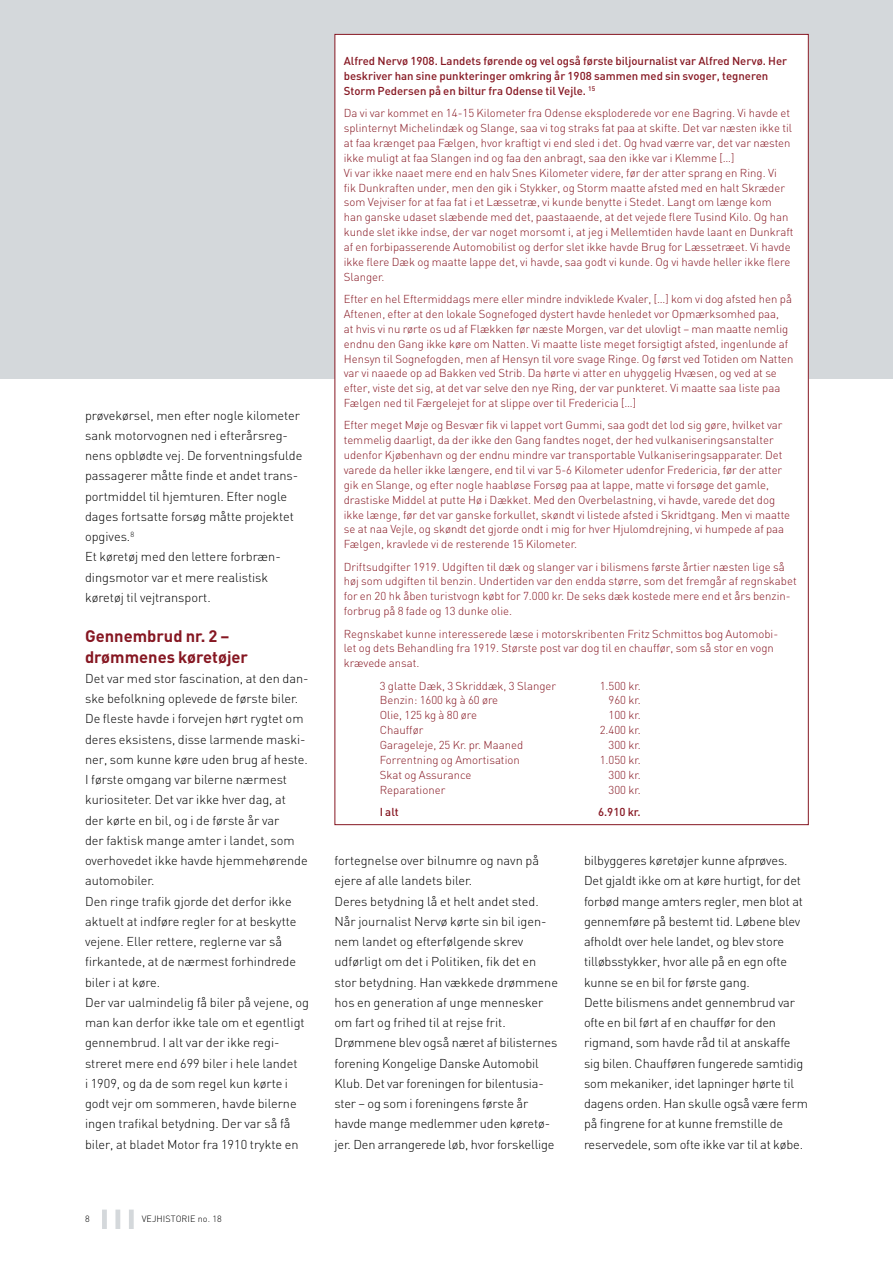
<style>
.page{position:relative;width:893px;height:1263px;background:#fff}
.page>*{position:absolute;margin:0;border:0;box-sizing:border-box;transform-origin:0 0}
.t1{font:700 16.5px/20.2px "DIN";color:#861722}
.t2{font:300 12.75px/20.2px "DIN";color:#000}
.t3{font:300 11.4px/14.9px "DIN";color:#861722}
.t4{font:500 11.4px/14.9px "DIN";color:#861722}
.t5{font:300 9px "DIN";letter-spacing:.01em;color:#000}
</style>
<div class="page">
<div style="left:0;top:0;width:893px;height:378px;background:#d4d8db"></div>
<div style="left:102px;top:1209px;width:5px;height:20px;background:#d4d8db"></div>
<div style="left:129px;top:1209px;width:5px;height:20px;background:#d4d8db"></div>
<div style="left:115px;top:1209px;width:5px;height:20px;background:#d4d8db"></div>
<div style="left:335px;top:34px;width:473px;height:791px;background:#fff"></div>
<p class="t2" style="left:85px;top:405px;width:219px">prøvekørsel, men efter nogle kilometer sank motorvognen ned i efterårsreg&shy;nens opblødte vej. De forventningsfulde passagerer måtte finde et andet trans&shy;portmiddel til hjemturen. Efter nogle dages fortsatte forsøg måtte projektet opgives.<sup>8<br></sup>Et køretøj med den lettere forbræn&shy;dingsmotor var et mere realistisk køretøj til vejtransport.</p>
<h1 class="t1" style="left:85px;top:626px;width:165px">Gennembrud nr. 2 – drømmenes køretøjer</h1>
<p class="t2" style="left:85px;top:668px;width:225px">Det var med stor fascination, at den dan&shy;ske befolkning oplevede de første biler.<br>De fleste havde i forvejen hørt rygtet om deres eksistens, disse larmende maski&shy;ner, som kunne køre uden brug af heste.<br>I første omgang var bilerne nærmest kuriositeter. Det var ikke hver dag, at<br>der kørte en bil, og i de første år var<br>der faktisk mange amter i landet, som overhovedet ikke havde hjemmehørende automobiler.<br>Den ringe trafik gjorde det derfor ikke aktuelt at indføre regler for at beskytte vejene. Eller rettere, reglerne var så firkantede, at de nærmest forhindrede biler i at køre.<br>Der var ualmindelig få biler på vejene, og man kan derfor ikke tale om et egentligt gennembrud. I alt var der ikke regi&shy;streret mere end 699 biler i hele landet<br>i 1909, og da de som regel kun kørte i godt vejr om sommeren, havde bilerne ingen trafikal betydning. Der var så få biler, at bladet Motor fra 1910 trykte en</p>
<p class="t5" style="left:85px;top:1213px;width:6px">8</p>
<p class="t5" style="left:142px;top:1213px;width:81px">VEJHISTORIE no. 18</p>
<p class="t4" style="left:344px;top:53px;width:445px">Alfred Nervø 1908. Landets førende og vel også første biljournalist var Alfred Nervø. Her beskriver han sine punkteringer omkring år 1908 sammen med sin svoger, tegneren<br>Storm Pedersen på en biltur fra Odense til Vejle. <sup>15</sup></p>
<p class="t3" style="left:344px;top:106px;width:451px">Da vi var kommet en 14-15 Kilometer fra Odense eksploderede vor ene Bagring. Vi havde et splinternyt Michelindæk og Slange, saa vi tog straks fat paa at skifte. Det var næsten ikke til at faa krænget paa Fælgen, hvor kraftigt vi end sled i det. Og hvad værre var, det var næsten ikke muligt at faa Slangen ind og faa den anbragt, saa den ikke var i Klemme […]<br>Vi var ikke naaet mere end en halv Snes Kilometer videre, før der atter sprang en Ring. Vi<br>fik Dunkraften under, men den gik i Stykker, og Storm maatte afsted med en halt Skræder som Vejviser for at faa fat i et Læssetræ, vi kunde benytte i Stedet. Langt om længe kom<br>han ganske udaset slæbende med det, paastaaende, at det vejede flere Tusind Kilo. Og han kunde slet ikke indse, der var noget morsomt i, at jeg i Mellemtiden havde laant en Dunkraft af en forbipasserende Automobilist og derfor slet ikke havde Brug for Læssetræet. Vi havde ikke flere Dæk og maatte lappe det, vi havde, saa godt vi kunde. Og vi havde heller ikke flere Slanger.</p>
<p class="t3" style="left:344px;top:291px;width:451px">Efter en hel Eftermiddags mere eller mindre indviklede Kvaler, […] kom vi dog afsted hen på Aftenen, efter at den lokale Sognefoged dystert havde henledet vor Opmærksomhed paa,<br>at hvis vi nu rørte os ud af Flækken før næste Morgen, var det ulovligt – man maatte nemlig endnu den Gang ikke køre om Natten. Vi maatte liste meget forsigtigt afsted, ingenlunde af Hensyn til Sognefogden, men af Hensyn til vore svage Ringe. Og først ved Totiden om Natten var vi naaede op ad Bakken ved Strib. Da hørte vi atter en uhyggelig Hvæsen, og ved at se efter, viste det sig, at det var selve den nye Ring, der var punkteret. Vi maatte saa liste paa Fælgen ned til Færgelejet for at slippe over til Fredericia […]</p>
<p class="t3" style="left:344px;top:418px;width:448px">Efter meget Møje og Besvær fik vi lappet vort Gummi, saa godt det lod sig gøre, hvilket var temmelig daarligt, da der ikke den Gang fandtes noget, der hed vulkaniseringsanstalter udenfor Kjøbenhavn og der endnu mindre var transportable Vulkaniseringsapparater. Det varede da heller ikke længere, end til vi var 5-6 Kilometer udenfor Fredericia, før der atter gik en Slange, og efter nogle haabløse Forsøg paa at lappe, matte vi forsøge det gamle, drastiske Middel at putte Hø i Dækket. Med den Overbelastning, vi havde, varede det dog ikke længe, før det var ganske forkullet, skøndt vi listede afsted i Skridtgang. Men vi maatte se at naa Vejle, og skøndt det gjorde ondt i mig for hver Hjulomdrejning, vi humpede af paa Fælgen, kravlede vi de resterende 15 Kilometer.</p>
<p class="t3" style="left:344px;top:559px;width:454px">Driftsudgifter 1919. Udgiften til dæk og slanger var i bilismens første årtier næsten lige så høj som udgiften til benzin. Undertiden var den endda større, som det fremgår af regnskabet for en 20 hk åben turistvogn købt for 7.000 kr. De seks dæk kostede mere end et års benzin&shy;forbrug på 8 fade og 13 dunke olie.</p>
<p class="t3" style="left:344px;top:626px;width:436px">Regnskabet kunne interesserede læse i motorskribenten Fritz Schmittos bog Automobi&shy;let og dets Behandling fra 1919. Største post var dog til en chauffør, som så stor en vogn krævede ansat.</p>
<p class="t3" style="left:380px;top:678px;width:178px">3 glatte Dæk, 3 Skriddæk, 3 Slanger</p>
<p class="t3" style="left:600px;top:678px;width:43px">1.500 kr.</p>
<p class="t3" style="left:380px;top:693px;width:120px">Benzin: 1600 kg à 60 øre</p>
<p class="t3" style="left:609px;top:693px;width:34px">960 kr.</p>
<p class="t3" style="left:380px;top:708px;width:99px">Olie, 125 kg à 80 øre</p>
<p class="t3" style="left:609px;top:708px;width:34px">100 kr.</p>
<p class="t3" style="left:380px;top:722px;width:45px">Chauffør</p>
<p class="t3" style="left:600px;top:722px;width:43px">2.400 kr.</p>
<p class="t3" style="left:380px;top:737px;width:145px">Garageleje, 25 Kr. pr. Maaned</p>
<p class="t3" style="left:609px;top:737px;width:34px">300 kr.</p>
<p class="t3" style="left:380px;top:752px;width:142px">Forrentning og Amortisation</p>
<p class="t3" style="left:600px;top:752px;width:43px">1.050 kr.</p>
<p class="t3" style="left:380px;top:767px;width:93px">Skat og Assurance</p>
<p class="t3" style="left:609px;top:767px;width:34px">300 kr.</p>
<p class="t3" style="left:380px;top:782px;width:67px">Reparationer</p>
<p class="t3" style="left:609px;top:782px;width:34px">300 kr.</p>
<p class="t4" style="left:380px;top:804px;width:21px">I alt</p>
<p class="t4" style="left:598px;top:804px;width:44px">6.910 kr.</p>
<p class="t2" style="left:334px;top:850px;width:225px">fortegnelse over bilnumre og navn på ejere af alle landets biler.<br>Deres betydning lå et helt andet sted.<br>Når journalist Nervø kørte sin bil igen&shy;nem landet og efterfølgende skrev udførligt om det i Politiken, fik det en stor betydning. Han vækkede drømmene hos en generation af unge mennesker om fart og frihed til at rejse frit.<br>Drømmene blev også næret af bilisternes forening Kongelige Danske Automobil Klub. Det var foreningen for bilentusia&shy;ster – og som i foreningens første år havde mange medlemmer uden køretø&shy;jer. Den arrangerede løb, hvor forskellige</p>
<p class="t2" style="left:584px;top:850px;width:225px">bilbyggeres køretøjer kunne afprøves.<br>Det gjaldt ikke om at køre hurtigt, for det forbød mange amters regler, men blot at gennemføre på bestemt tid. Løbene blev afholdt over hele landet, og blev store tilløbsstykker, hvor alle på en egn ofte kunne se en bil for første gang.<br>Dette bilismens andet gennembrud var ofte en bil ført af en chauffør for den rigmand, som havde råd til at anskaffe sig bilen. Chaufføren fungerede samtidig som mekaniker, idet lapninger hørte til dagens orden. Han skulle også være ferm på fingrene for at kunne fremstille de reservedele, som ofte ikke var til at købe.</p>
</div>
